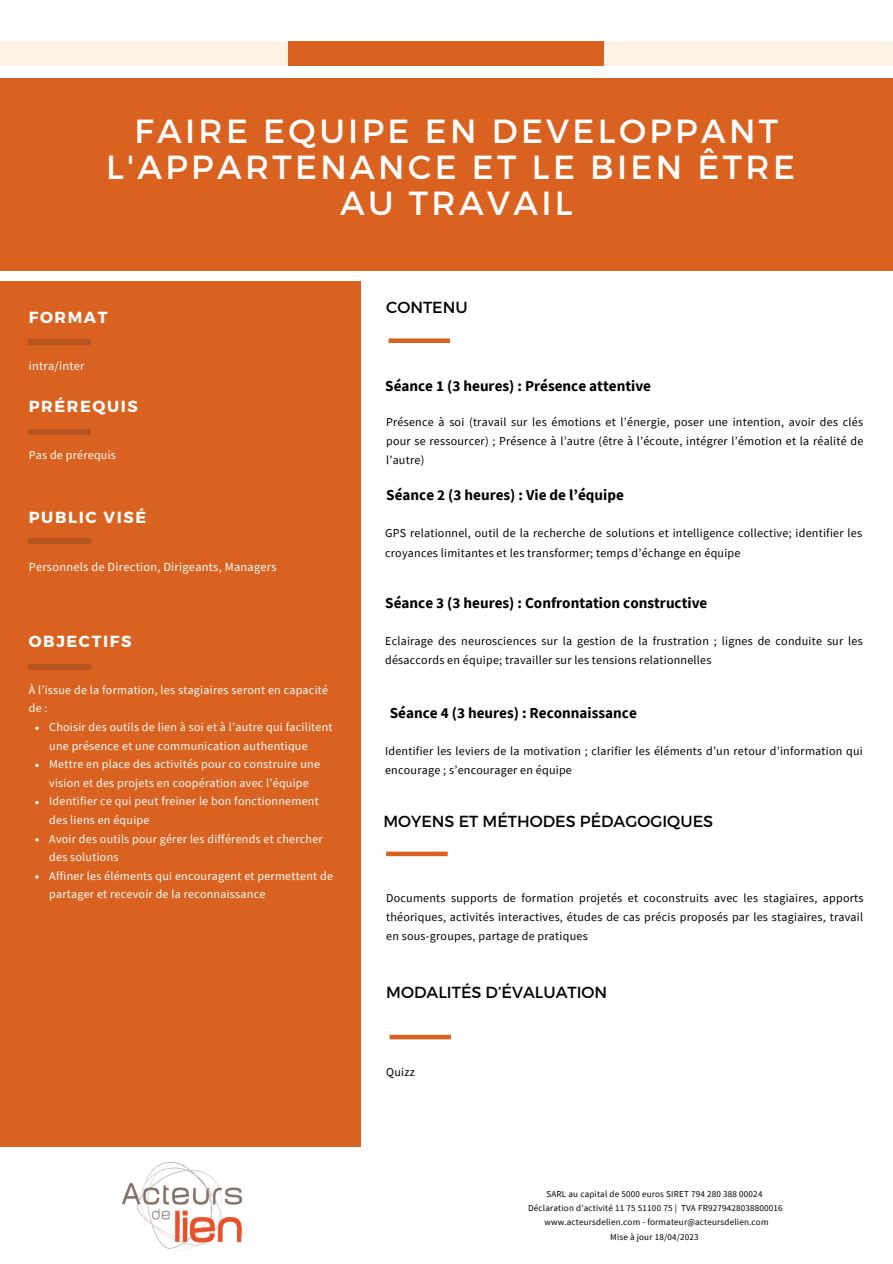
<style>
.page{position:relative;width:893px;height:1264px;background:#fff}
.page>*{position:absolute;margin:0;border:0;box-sizing:border-box;transform-origin:0 0}
.t1{font:33.45px/36px "Montserrat";letter-spacing:.1em;color:#fff;text-align:center}
.t2{font:16.05px "Montserrat";color:#000}
.t3{font:700 16.05px "Montserrat";letter-spacing:.1em;color:#fff}
.t4{font:700 15.15px "Source Sans Pro";color:#000}
.t5{font:12.45px "Source Sans Pro";letter-spacing:.02em;color:#fff}
.t6{font:12px/19px "Source Sans Pro";letter-spacing:.02em;color:#000}
.t7{font:12px/18.6px "Source Sans Pro";letter-spacing:.02em;color:#fff}
.t8{font:9px/14.4px "Source Sans Pro";letter-spacing:.02em;color:#000;text-align:center}
</style>
<div class="page">
<div style="left:0;top:281px;width:361px;height:969px;background:#da6220"></div>
<div style="left:0;top:78px;width:892px;height:192px;background:#da6220"></div>
<div style="left:29px;top:339px;width:62px;height:5px;background:#b55521"></div>
<div style="left:29px;top:429px;width:62px;height:5px;background:#b55521"></div>
<div style="left:29px;top:538px;width:62px;height:6px;background:#b55521"></div>
<svg style="left:35px;top:726px;width:4px;height:4px"></svg>
<svg style="left:35px;top:763px;width:4px;height:4px"></svg>
<svg style="left:35px;top:801px;width:4px;height:3px"></svg>
<svg style="left:35px;top:838px;width:4px;height:3px"></svg>
<div style="left:29px;top:663px;width:62px;height:6px;background:#b55521"></div>
<div style="left:0;top:42px;width:288px;height:24px;background:#fef2e3"></div>
<div style="left:288px;top:42px;width:316px;height:24px;background:#da6220"></div>
<div style="left:604px;top:42px;width:288px;height:24px;background:#fef2e3"></div>
<div style="left:0;top:1146px;width:444px;height:116px;background:#fff"></div>
<img style="left:123px;top:1162px;width:119px;height:88px">
<svg style="left:386px;top:851px;width:61px;height:5px"></svg>
<svg style="left:389px;top:1034px;width:62px;height:5px"></svg>
<svg style="left:388px;top:338px;width:62px;height:5px"></svg>
<h1 class="t1" style="left:106px;top:112px;width:690px">FAIRE EQUIPE EN DEVELOPPANT<br>L'APPARTENANCE ET LE BIEN ÊTRE<br>AU TRAVAIL</h1>
<h2 class="t3" style="left:29px;top:306px;width:80px">FORMAT</h2>
<p class="t5" style="left:29px;top:357px;width:57px">intra/inter</p>
<h2 class="t3" style="left:29px;top:395px;width:111px">PRÉREQUIS</h2>
<p class="t7" style="left:29px;top:445px;width:89px">Pas de prérequis</p>
<h2 class="t3" style="left:29px;top:506px;width:119px">PUBLIC VISÉ</h2>
<p class="t5" style="left:29px;top:558px;width:249px">Personnels de Direction, Dirigeants, Managers</p>
<h2 class="t3" style="left:29px;top:630px;width:104px">OBJECTIFS</h2>
<p class="t7" style="left:29px;top:680px;width:301px">À l’issue de la formation, les stagiaires seront en capacité de:</p>
<p class="t7" style="left:49px;top:717px;width:285px">Choisir des outils de lien à soi et à l’autre qui facilitent une présence et une communication authentique Mettre en place des activités pour co construire une vision et des projets en coopération avec l’équipe Identifier ce qui peut freiner le bon fonctionnement des liens en équipe<br>Avoir des outils pour gérer les différends et chercher des solutions<br>Affiner les éléments qui encouragent et permettent de partager et recevoir de la reconnaissance</p>
<h2 class="t2" style="left:386px;top:296px;width:83px">CONTENU</h2>
<p class="t4" style="left:385px;top:376px;width:267px">Séance 1 (3 heures) : Présence attentive</p>
<p class="t6" style="left:386px;top:412px;width:478px;text-align:justify">Présence à soi (travail sur les émotions et l’énergie, poser une intention, avoir des clés pour se ressourcer) ; Présence à l’autre (être à l’écoute, intégrer l’émotion et la réalité de l’autre)</p>
<p class="t4" style="left:386px;top:485px;width:239px">Séance 2 (3 heures) : Vie de l’équipe</p>
<p class="t6" style="left:385px;top:523px;width:478px">GPS relationnel, outil de la recherche de solutions et intelligence collective; identifier les croyances limitantes et les transformer; temps d’échange en équipe</p>
<p class="t4" style="left:385px;top:593px;width:323px">Séance 3 (3 heures) : Confrontation constructive</p>
<p class="t6" style="left:385px;top:631px;width:479px">Eclairage des neurosciences sur la gestion de la frustration ; lignes de conduite sur les désaccords en équipe; travailler sur les tensions relationnelles</p>
<p class="t4" style="left:390px;top:703px;width:248px">Séance 4 (3 heures) : Reconnaissance</p>
<p class="t6" style="left:385px;top:741px;width:479px">Identifier les leviers de la motivation ; clarifier les éléments d’un retour d’information qui encourage ; s’encourager en équipe</p>
<h2 class="t2" style="left:383px;top:810px;width:331px">MOYENS ET MÉTHODES PÉDAGOGIQUES</h2>
<p class="t6" style="left:386px;top:887px;width:479px;text-align:justify">Documents supports de formation projetés et coconstruits avec les stagiaires, apports théoriques, activités interactives, études de cas précis proposés par les stagiaires, travail en sous-groupes, partage de pratiques</p>
<h2 class="t2" style="left:386px;top:981px;width:222px">MODALITÉS D’ÉVALUATION</h2>
<p class="t6" style="left:386px;top:1061px;width:30px">Quizz</p>
<p class="t8" style="left:528px;top:1186px;width:256px">SARL au capital de 5000 euros SIRET 794 280 388 00024<br>Déclaration d’activité 11 75 51100 75 | TVA FR9279428038800016 www.acteursdelien.com - formateur@acteursdelien.com<br>Mise à jour 18/04/2023</p>
</div>
